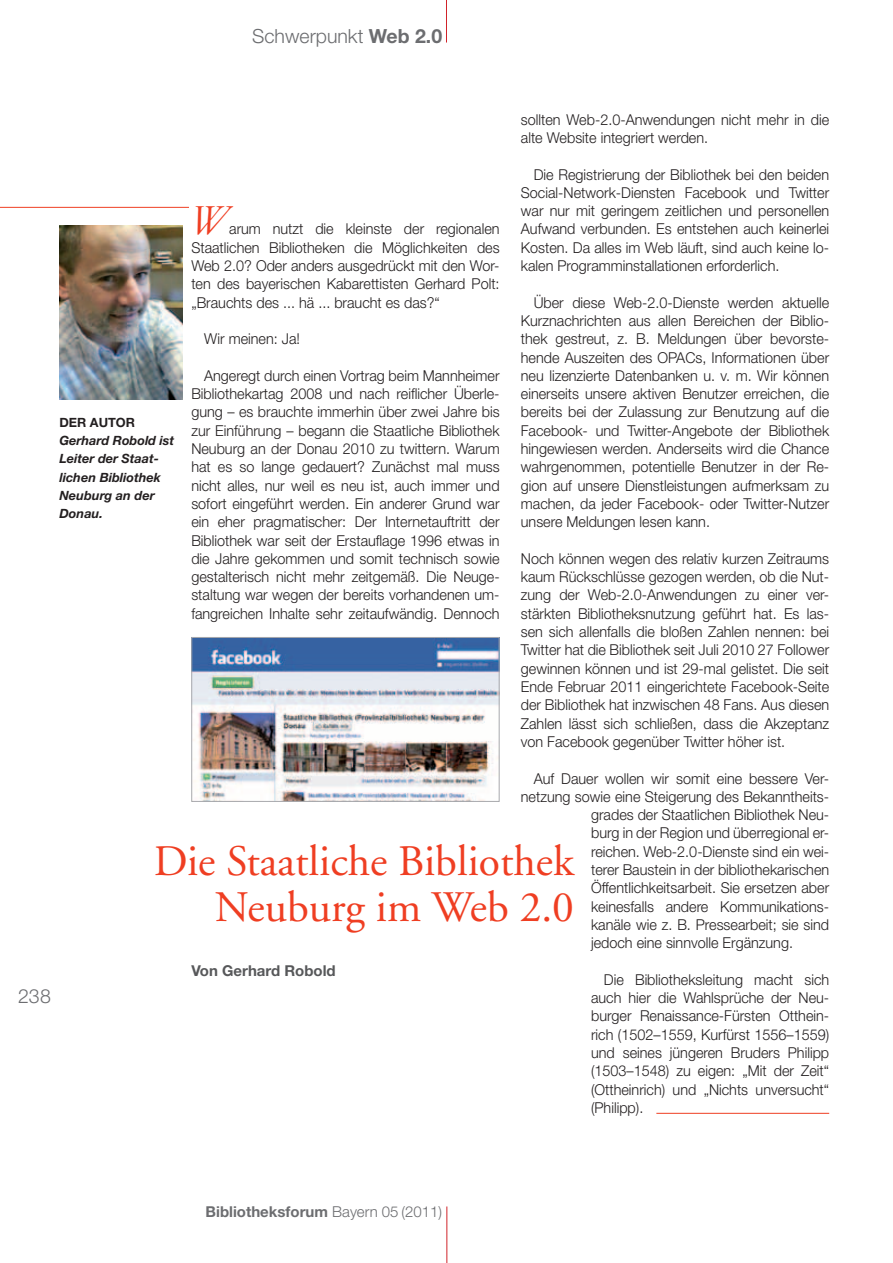
<style>
.page{position:relative;width:893px;height:1263px;background:#fff}
.page>*{position:absolute;margin:0;border:0;box-sizing:border-box;transform-origin:0 0}
.t1{font:43.5px/45.8px "Adobe Garamond";color:#ef3e22;text-align:right}
.t2{font:italic 43.35px "Garamond";color:#ef3e22;scale:.96 1}
.t3{font:300 19.5px "Helvetica Neue";color:#6c6d70}
.t4{font:300 15px/18.3px "Helvetica Neue";color:#231f20;text-align:justify;scale:.96 1}
.t5{font:700 15px "Helvetica Neue";color:#6c6d70}
.t6{font:700 15px "Helvetica Neue";color:#57585a}
.t7{font:italic 700 12.75px/18.3px "Helvetica Neue";color:#231f20}
.t8{font:700 12.75px "Helvetica Neue";color:#231f20}
.s1{font-weight:700}
.s2{font-weight:300}
</style>
<div class="page">
<hr style="left:446px;top:0;width:1px;height:43px;background:#d1232a">
<hr style="left:446px;top:1206px;width:1px;height:57px;background:#d1232a">
<hr style="left:0;top:207px;width:189px;height:1px;background:#ef3e22">
<img style="left:60px;top:225px;width:123px;height:174px">
<img style="left:193px;top:639px;width:305px;height:161px">
<div style="left:191px;top:637px;width:309px;height:165px;border:1px solid #a8a9ad"></div>
<hr style="left:656px;top:1113px;width:173px;height:1px;background:#ef3e22">
<h3 class="t3" style="left:252px;top:24px;width:191px">Schwerpunkt <span class="s1">Web 2.0</span></h3>
<h3 class="t3" style="left:18px;top:984px;width:34px">238</h3>
<p class="t4" style="left:521px;top:110px;width:323px">sollten Web-2.0-Anwendungen nicht mehr in die alte Website integriert werden.</p>
<p class="t4" style="left:521px;top:165px;width:323px;text-indent:13px">Die Registrierung der Bibliothek bei den beiden Social-Network-Diensten Facebook und Twitter war nur mit geringem zeitlichen und personellen Aufwand verbunden. Es entstehen auch keinerlei Kosten. Da alles im Web läuft, sind auch keine lo&shy;kalen Programminstallationen erforderlich.</p>
<p class="t4" style="left:521px;top:293px;width:323px;text-indent:13px">Über diese Web-2.0-Dienste werden aktuelle Kurznachrichten aus allen Bereichen der Biblio&shy;thek gestreut, z. B. Meldungen über bevorste&shy;hende Auszeiten des OPACs, Informationen über neu lizenzierte Datenbanken u. v. m. Wir können einerseits unsere aktiven Benutzer erreichen, die bereits bei der Zulassung zur Benutzung auf die Facebook- und Twitter-Angebote der Bibliothek hingewiesen werden. Anderseits wird die Chance wahrgenommen, potentielle Benutzer in der Re&shy;gion auf unsere Dienstleistungen aufmerksam zu machen, da jeder Facebook- oder Twitter-Nutzer unsere Meldungen lesen kann.</p>
<p class="t4" style="left:521px;top:549px;width:323px">Noch können wegen des relativ kurzen Zeitraums kaum Rückschlüsse gezogen werden, ob die Nut&shy;zung der Web-2.0-Anwendungen zu einer ver&shy;stärkten Bibliotheksnutzung geführt hat. Es las&shy;sen sich allenfalls die bloßen Zahlen nennen: bei Twitter hat die Bibliothek seit Juli 2010 27 Follower gewinnen können und ist 29-mal gelistet. Die seit Ende Februar 2011 eingerichtete Facebook-Seite der Bibliothek hat inzwischen 48 Fans. Aus diesen Zahlen lässt sich schließen, dass die Akzeptanz von Facebook gegenüber Twitter höher ist.</p>
<p class="t4" style="left:534px;top:769px;width:309px">Auf Dauer wollen wir somit eine bessere Ver-</p>
<p class="t4" style="left:521px;top:787px;width:323px">netzung sowie eine Steigerung des Bekanntheits-</p>
<p class="t4" style="left:591px;top:805px;width:250px">grades der Staatlichen Bibliothek Neu-</p>
<p class="t4" style="left:591px;top:823px;width:250px">burg in der Region und überregional er-</p>
<p class="t4" style="left:591px;top:842px;width:250px">reichen. Web-2.0-Dienste sind ein wei-</p>
<p class="t4" style="left:591px;top:860px;width:250px">terer Baustein in der bibliothekarischen</p>
<p class="t4" style="left:591px;top:878px;width:250px">Öffentlichkeitsarbeit. Sie ersetzen aber</p>
<p class="t4" style="left:591px;top:897px;width:250px">keinesfalls andere Kommunikations-</p>
<p class="t4" style="left:591px;top:915px;width:250px">kanäle wie z. B. Pressearbeit; sie sind</p>
<p class="t4" style="left:591px;top:933px;width:212px">jedoch eine sinnvolle Ergänzung.</p>
<p class="t4" style="left:591px;top:970px;width:250px;text-indent:13px">Die Bibliotheksleitung macht sich auch hier die Wahlsprüche der Neu&shy;burger Renaissance-Fürsten Otthein&shy;rich (1502–1559, Kurfürst 1556–1559) und seines jüngeren Bruders Philipp (1503–1548) zu eigen: „Mit der Zeit“ (Ottheinrich) und „Nichts unversucht“ (Philipp).</p>
<h2 class="t2" style="left:191px;top:195px;width:40px">W</h2>
<p class="t4" style="left:191px;top:220px;width:323px;text-indent:38px">arum nutzt die kleinste der regionalen Staatlichen Bibliotheken die Möglichkeiten des Web 2.0? Oder anders ausgedrückt mit den Wor&shy;ten des bayerischen Kabarettisten Gerhard Polt: „Brauchts des ... hä ... braucht es das?“</p>
<p class="t4" style="left:204px;top:329px;width:101px">Wir meinen: Ja!</p>
<p class="t4" style="left:191px;top:366px;width:323px;text-indent:13px">Angeregt durch einen Vortrag beim Mannheimer Bibliothekartag 2008 und nach reiflicher Überle&shy;gung – es brauchte immerhin über zwei Jahre bis zur Einführung – begann die Staatliche Bibliothek Neuburg an der Donau 2010 zu twittern. Warum hat es so lange gedauert? Zunächst mal muss nicht alles, nur weil es neu ist, auch immer und sofort eingeführt werden. Ein anderer Grund war ein eher pragmatischer: Der Internetauftritt der Bibliothek war seit der Erstauflage 1996 etwas in die Jahre gekommen und somit technisch sowie gestalterisch nicht mehr zeitgemäß. Die Neuge&shy;staltung war wegen der bereits vorhandenen um&shy;fangreichen Inhalte sehr zeitaufwändig. Dennoch</p>
<p class="t8" style="left:60px;top:414px;width:73px">Der Autor</p>
<p class="t7" style="left:60px;top:431px;width:116px">Gerhard Robold ist<br>Leiter der Staat&shy;lichen Bibliothek<br>Neuburg an der<br>Donau.</p>
<h1 class="t1" style="left:154px;top:839px;width:422px">Die Staatliche Bibliothek<br>Neuburg im Web 2.0</h1>
<p class="t6" style="left:191px;top:961px;width:146px">Von Gerhard Robold</p>
<p class="t5" style="left:206px;top:1202px;width:238px">Bibliotheksforum <span class="s2">Bayern 05 (2011)</span></p>
</div>
